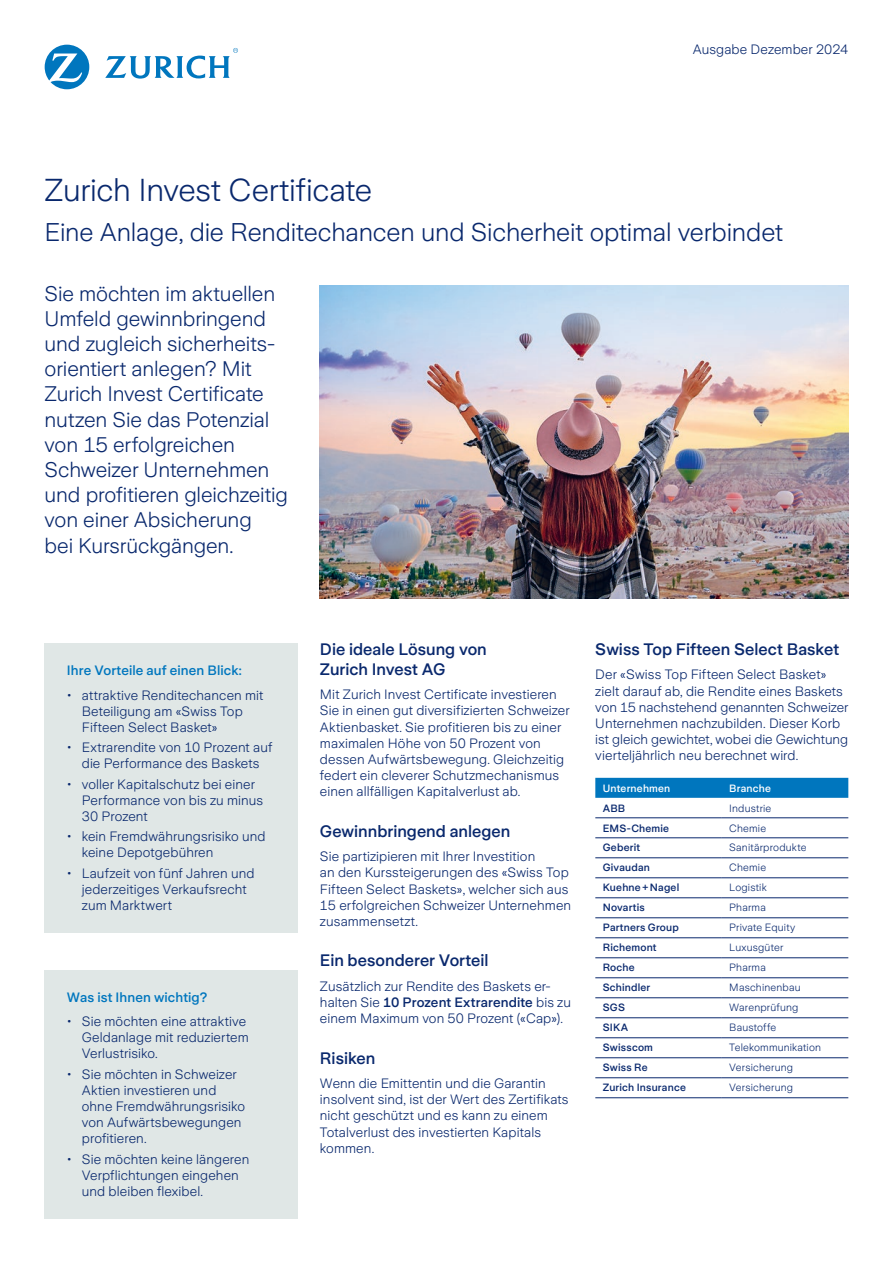
<style>
.page{position:relative;width:893px;height:1263px;background:#fff}
.page>*{position:absolute;margin:0;border:0;box-sizing:border-box;transform-origin:0 0}
.t1{font:300 31.5px "Zurich Sans";letter-spacing:-.01em;color:#09286d}
.t2{font:300 25.5px "Zurich Sans";letter-spacing:-.005em;color:#09286d}
.t3{font:300 21px/25.2px "Zurich Sans";letter-spacing:-.005em;color:#09286d}
.t4{font:500 16.5px/19.8px "Zurich Sans";color:#09286d}
.t5{font:300 13.5px/16.2px "Zurich Sans";letter-spacing:.005em;color:#09286d}
.t6{font:500 13.5px "Zurich Sans";letter-spacing:.01em;color:#0076be}
.t7{font:300 10.5px "Zurich Sans";letter-spacing:.015em;color:#09286d}
.t8{font:500 10.5px "Zurich Sans";letter-spacing:.02em;color:#09286d}
.t9{font:500 10.5px "Zurich Sans";letter-spacing:.02em;color:#fff}
.s1{font-weight:500}
</style>
<div class="page">
<img style="left:320px;top:286px;width:528px;height:313px">
<div style="left:595px;top:778px;width:253px;height:20px;background:#0076be"></div>
<hr style="left:595px;top:817px;width:127px;height:1px;background:#09286d">
<hr style="left:722px;top:817px;width:126px;height:1px;background:#09286d">
<hr style="left:595px;top:837px;width:127px;height:1px;background:#09286d">
<hr style="left:722px;top:837px;width:126px;height:1px;background:#09286d">
<hr style="left:595px;top:857px;width:127px;height:1px;background:#09286d">
<hr style="left:722px;top:857px;width:126px;height:1px;background:#09286d">
<hr style="left:595px;top:877px;width:127px;height:1px;background:#09286d">
<hr style="left:722px;top:877px;width:126px;height:1px;background:#09286d">
<hr style="left:595px;top:977px;width:127px;height:1px;background:#09286d">
<hr style="left:722px;top:977px;width:126px;height:1px;background:#09286d">
<hr style="left:595px;top:997px;width:127px;height:1px;background:#09286d">
<hr style="left:722px;top:997px;width:126px;height:1px;background:#09286d">
<hr style="left:595px;top:1017px;width:127px;height:1px;background:#09286d">
<hr style="left:722px;top:1017px;width:126px;height:1px;background:#09286d">
<hr style="left:595px;top:1037px;width:127px;height:1px;background:#09286d">
<hr style="left:722px;top:1037px;width:126px;height:1px;background:#09286d">
<hr style="left:595px;top:897px;width:127px;height:1px;background:#09286d">
<hr style="left:722px;top:897px;width:126px;height:1px;background:#09286d">
<hr style="left:595px;top:917px;width:127px;height:1px;background:#09286d">
<hr style="left:722px;top:917px;width:126px;height:1px;background:#09286d">
<hr style="left:595px;top:1057px;width:127px;height:1px;background:#09286d">
<hr style="left:722px;top:1057px;width:126px;height:1px;background:#09286d">
<hr style="left:595px;top:1077px;width:127px;height:1px;background:#09286d">
<hr style="left:722px;top:1077px;width:126px;height:1px;background:#09286d">
<hr style="left:595px;top:1097px;width:127px;height:1px;background:#09286d">
<hr style="left:722px;top:1097px;width:126px;height:1px;background:#09286d">
<hr style="left:595px;top:937px;width:127px;height:1px;background:#09286d">
<hr style="left:722px;top:937px;width:126px;height:1px;background:#09286d">
<hr style="left:595px;top:957px;width:127px;height:1px;background:#09286d">
<hr style="left:722px;top:957px;width:126px;height:1px;background:#09286d">
<div style="left:45px;top:643px;width:253px;height:289px;background:#e0e7e6"></div>
<div style="left:45px;top:970px;width:253px;height:248px;background:#e0e7e6"></div>
<svg style="left:45px;top:45px;width:44px;height:44px"></svg>
<svg style="left:105px;top:48px;width:133px;height:31px"></svg>
<p class="t5" style="left:693px;top:42px;width:157px">Ausgabe Dezember 2024</p>
<h1 class="t1" style="left:45px;top:173px;width:329px">Zurich Invest Certificate</h1>
<h2 class="t2" style="left:45px;top:218px;width:740px">Eine Anlage, die Renditechancen und Sicherheit optimal verbindet</h2>
<p class="t3" style="left:45px;top:281px;width:245px">Sie möchten im aktuellen<br>Umfeld gewinnbringend und zugleich sicherheits&shy;orientiert anlegen? Mit<br>Zurich Invest Certificate nutzen Sie das Potenzial von 15 erfolgreichen<br>Schweizer Unternehmen und profitieren gleichzeitig von einer Absicherung<br>bei Kursrückgängen.</p>
<p class="t6" style="left:67px;top:663px;width:176px">Ihre Vorteile auf einen Blick:</p>
<p class="t5" style="left:82px;top:687px;width:183px;text-indent:-15px">• attraktive Renditechancen mit<br>Beteiligung am «Swiss Top<br>Fifteen Select Basket»</p>
<p class="t5" style="left:67px;top:740px;width:207px;text-align:center">• Extrarendite von 10 Prozent auf die Performance des Baskets</p>
<p class="t5" style="left:82px;top:776px;width:183px;text-indent:-15px">• voller Kapitalschutz bei einer<br>Performance von bis zu minus<br>30 Prozent</p>
<p class="t5" style="left:82px;top:829px;width:185px;text-indent:-15px">• kein Fremdwährungsrisiko und keine Depotgebühren</p>
<p class="t5" style="left:82px;top:865px;width:174px;text-indent:-15px">• Laufzeit von fünf Jahren und jederzeitiges Verkaufsrecht zum Marktwert</p>
<p class="t6" style="left:67px;top:989px;width:142px">Was ist Ihnen wichtig?</p>
<p class="t5" style="left:82px;top:1013px;width:168px;text-indent:-15px">• Sie möchten eine attraktive<br>Geldanlage mit reduziertem<br>Verlustrisiko.</p>
<p class="t5" style="left:82px;top:1066px;width:165px;text-indent:-15px">• Sie möchten in Schweizer<br>Aktien investieren und ohne Fremdwährungsrisiko von Aufwärtsbewegungen profitieren.</p>
<p class="t5" style="left:82px;top:1151px;width:169px;text-indent:-15px">• Sie möchten keine längeren<br>Verpflichtungen eingehen und bleiben flexibel.</p>
<p class="t4" style="left:320px;top:640px;width:168px">Die ideale Lösung von<br>Zurich Invest AG</p>
<p class="t5" style="left:320px;top:686px;width:251px">Mit Zurich Invest Certificate investieren Sie in einen gut diversifizierten Schweizer Aktienbasket. Sie profitieren bis zu einer maximalen Höhe von 50 Prozent von dessen Aufwärtsbewegung. Gleichzeitig federt ein cleverer Schutzmechanismus einen allfälligen Kapitalverlust ab.</p>
<p class="t4" style="left:320px;top:821px;width:192px">Gewinnbringend anlegen</p>
<p class="t5" style="left:320px;top:848px;width:253px">Sie partizipieren mit Ihrer Investition<br>an den Kurssteigerungen des «Swiss Top Fifteen Select Baskets», welcher sich aus 15 erfolgreichen Schweizer Unternehmen zusammensetzt.</p>
<p class="t4" style="left:320px;top:951px;width:170px">Ein besonderer Vorteil</p>
<p class="t5" style="left:320px;top:978px;width:253px">Zusätzlich zur Rendite des Baskets er&shy;halten Sie <span class="s1">10 Prozent Extrarendite</span> bis zu einem Maximum von 50 Prozent («Cap»).</p>
<p class="t4" style="left:320px;top:1048px;width:57px">Risiken</p>
<p class="t5" style="left:320px;top:1075px;width:250px">Wenn die Emittentin und die Garantin insolvent sind, ist der Wert des Zertifikats nicht geschützt und es kann zu einem Totalverlust des investierten Kapitals kommen.</p>
<p class="t4" style="left:595px;top:640px;width:245px">Swiss Top Fifteen Select Basket</p>
<p class="t5" style="left:595px;top:667px;width:255px">Der «Swiss Top Fifteen Select Basket» zielt darauf ab, die Rendite eines Baskets von 15 nachstehend genannten Schweizer Unternehmen nachzubilden. Dieser Korb ist gleich gewichtet, wobei die Gewichtung vierteljährlich neu berechnet wird.</p>
<p class="t9" style="left:603px;top:782px;width:69px">Unternehmen</p>
<p class="t9" style="left:729px;top:782px;width:43px">Branche</p>
<p class="t8" style="left:603px;top:802px;width:24px">ABB</p>
<p class="t7" style="left:729px;top:802px;width:44px">Industrie</p>
<p class="t8" style="left:603px;top:822px;width:68px">EMS-Chemie</p>
<p class="t7" style="left:729px;top:822px;width:38px">Chemie</p>
<p class="t8" style="left:603px;top:842px;width:39px">Geberit</p>
<p class="t7" style="left:729px;top:842px;width:79px">Sanitärprodukte</p>
<p class="t8" style="left:603px;top:862px;width:49px">Givaudan</p>
<p class="t7" style="left:729px;top:862px;width:38px">Chemie</p>
<p class="t8" style="left:603px;top:882px;width:78px">Kuehne+Nagel</p>
<p class="t7" style="left:729px;top:882px;width:39px">Logistik</p>
<p class="t8" style="left:603px;top:902px;width:44px">Novartis</p>
<p class="t7" style="left:729px;top:902px;width:38px">Pharma</p>
<p class="t8" style="left:603px;top:922px;width:78px">Partners Group</p>
<p class="t7" style="left:729px;top:922px;width:68px">Private Equity</p>
<p class="t8" style="left:603px;top:942px;width:55px">Richemont</p>
<p class="t7" style="left:729px;top:942px;width:56px">Luxusgüter</p>
<p class="t8" style="left:603px;top:962px;width:34px">Roche</p>
<p class="t7" style="left:729px;top:962px;width:38px">Pharma</p>
<p class="t8" style="left:603px;top:982px;width:49px">Schindler</p>
<p class="t7" style="left:729px;top:982px;width:73px">Maschinenbau</p>
<p class="t8" style="left:603px;top:1002px;width:24px">SGS</p>
<p class="t7" style="left:729px;top:1002px;width:71px">Warenprüfung</p>
<p class="t8" style="left:603px;top:1022px;width:27px">SIKA</p>
<p class="t7" style="left:729px;top:1022px;width:49px">Baustoffe</p>
<p class="t8" style="left:603px;top:1042px;width:52px">Swisscom</p>
<p class="t7" style="left:729px;top:1042px;width:93px">Telekommunikation</p>
<p class="t8" style="left:603px;top:1062px;width:46px">Swiss Re</p>
<p class="t7" style="left:729px;top:1062px;width:65px">Versicherung</p>
<p class="t8" style="left:603px;top:1082px;width:85px">Zurich Insurance</p>
<p class="t7" style="left:729px;top:1082px;width:65px">Versicherung</p>
</div>
